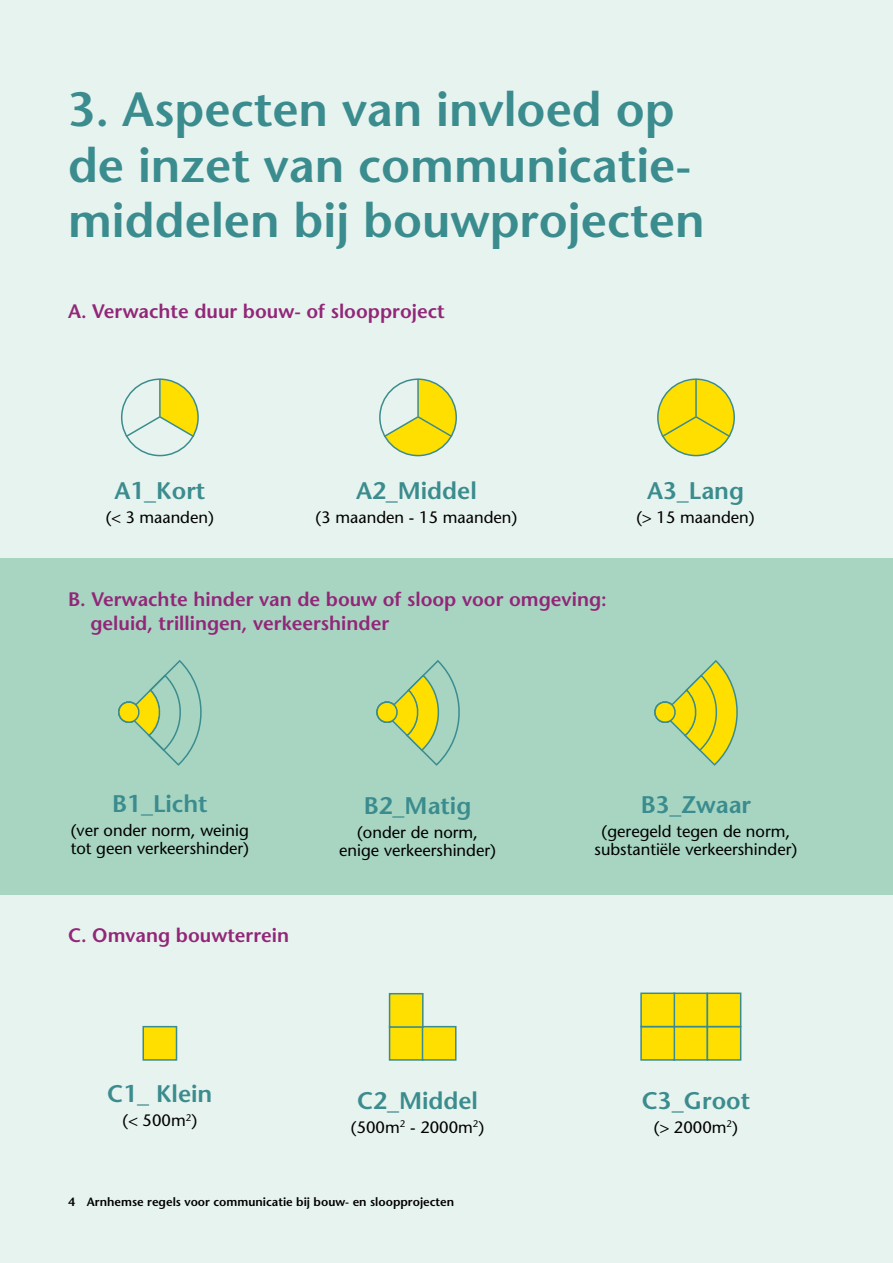
<style>
.page{position:relative;width:893px;height:1263px;background:#fff}
.page>*{position:absolute;margin:0;border:0;box-sizing:border-box;transform-origin:0 0}
.Titel{font:600 48px/55.5px "Stone Sans";color:#3b8c8e}
.Body_tekst{font:600 24px "Stone Sans";color:#3b8c8e}
.Alinea_Kop{font:600 19.5px "Stone Sans";color:#922678}
.Body_tekst-2{font:16.5px/18px "Stone Sans";color:#000;text-align:center}
.footnote{font:600 12px "Stone Sans";color:#000}
</style>
<div class="page">
<div style="left:0;top:0;width:893px;height:605px;background:#e7f3ee"></div>
<div style="left:0;top:824px;width:893px;height:439px;background:#e7f3ee"></div>
<div style="left:0;top:558px;width:893px;height:336px;background:#a7d5c2"></div>
<div style="left:658px;top:380px;width:76px;height:76px;background:#ffdf00;border-radius:50%"></div>
<div style="left:657px;top:378px;width:78px;height:78px;border:2px solid #3b8c8e;border-radius:50%"></div>
<hr style="left:695px;top:379px;width:2px;height:38px;background:#3b8c8e">
<svg style="left:660px;top:415px;width:72px;height:23px"></svg>
<div style="left:673px;top:1026px;width:35px;height:35px;background:#ffdf00;border:2px solid #3b8c8e"></div>
<div style="left:707px;top:1026px;width:34px;height:35px;background:#ffdf00;border:2px solid #3b8c8e"></div>
<div style="left:673px;top:992px;width:35px;height:35px;background:#ffdf00;border:2px solid #3b8c8e"></div>
<div style="left:707px;top:992px;width:34px;height:35px;background:#ffdf00;border:2px solid #3b8c8e"></div>
<div style="left:640px;top:1026px;width:35px;height:35px;background:#ffdf00;border:2px solid #3b8c8e"></div>
<div style="left:640px;top:992px;width:35px;height:35px;background:#ffdf00;border:2px solid #3b8c8e"></div>
<svg style="left:654px;top:660px;width:84px;height:106px"></svg>
<svg style="left:382px;top:379px;width:74px;height:76px"></svg>
<div style="left:389px;top:1026px;width:35px;height:35px;background:#ffdf00;border:2px solid #3b8c8e"></div>
<div style="left:422px;top:1026px;width:34px;height:35px;background:#ffdf00;border:2px solid #3b8c8e"></div>
<div style="left:389px;top:993px;width:35px;height:35px;background:#ffdf00;border:2px solid #3b8c8e"></div>
<svg style="left:376px;top:660px;width:84px;height:106px"></svg>
<div style="left:121px;top:378px;width:78px;height:78px;border:2px solid #3b8c8e;border-radius:50%"></div>
<svg style="left:124px;top:379px;width:74px;height:59px"></svg>
<div style="left:142px;top:1026px;width:35px;height:35px;background:#ffdf00;border:2px solid #3b8c8e"></div>
<svg style="left:118px;top:660px;width:84px;height:106px"></svg>
<h1 class="Titel" style="left:68px;top:81px;width:638px">3. Aspecten van invloed op de inzet van communicatie&shy;middelen bij bouwprojecten</h1>
<h2 class="Alinea_Kop" style="left:68px;top:299px;width:378px">A. Verwachte duur bouw- of sloopproject</h2>
<p class="Body_tekst" style="left:114px;top:476px;width:92px">A1_Kort</p>
<p class="Body_tekst-2" style="left:106px;top:508px;width:110px">(&lt; 3 maanden)</p>
<p class="Body_tekst" style="left:356px;top:476px;width:122px">A2_Middel</p>
<p class="Body_tekst-2" style="left:315px;top:508px;width:203px">(3 maanden - 15 maanden)</p>
<h2 class="Alinea_Kop" style="left:68px;top:587px;width:540px">B. Verwachte hinder van de bouw of sloop voor omgeving:</h2>
<h2 class="Alinea_Kop" style="left:90px;top:611px;width:300px">geluid, trillingen, verkeershinder</h2>
<p class="Body_tekst" style="left:647px;top:476px;width:98px">A3_Lang</p>
<p class="Body_tekst-2" style="left:636px;top:508px;width:120px">(&gt; 15 maanden)</p>
<p class="Body_tekst" style="left:112px;top:789px;width:97px">B1_Licht</p>
<p class="Body_tekst-2" style="left:71px;top:821px;width:180px">(ver onder norm, weinig</p>
<p class="Body_tekst-2" style="left:71px;top:839px;width:180px">tot geen verkeershinder)</p>
<h2 class="Alinea_Kop" style="left:68px;top:923px;width:223px">C. Omvang bouwterrein</h2>
<p class="Body_tekst" style="left:364px;top:791px;width:109px">B2_Matig</p>
<p class="Body_tekst-2" style="left:357px;top:823px;width:122px">(onder de norm,</p>
<p class="Body_tekst-2" style="left:339px;top:841px;width:158px">enige verkeershinder)</p>
<p class="Body_tekst" style="left:107px;top:1079px;width:107px">C1_ Klein</p>
<p class="Body_tekst-2" style="left:123px;top:1111px;width:76px">(&lt; 500m<sup>2</sup>)</p>
<p class="Body_tekst" style="left:357px;top:1085px;width:122px">C2_Middel</p>
<p class="Body_tekst-2" style="left:351px;top:1118px;width:135px">(500m<sup>2</sup> - 2000m<sup>2</sup>)</p>
<p class="footnote" style="left:68px;top:1194px;width:388px">4 Arnhemse regels voor communicatie bij bouw- en sloopprojecten</p>
<p class="Body_tekst" style="left:641px;top:790px;width:112px">B3_Zwaar</p>
<p class="Body_tekst-2" style="left:595px;top:822px;width:204px">(geregeld tegen de norm, substantiële verkeershinder)</p>
<p class="Body_tekst" style="left:642px;top:1085px;width:110px">C3_Groot</p>
<p class="Body_tekst-2" style="left:654px;top:1118px;width:85px">(&gt; 2000m<sup>2</sup>)</p>
</div>
